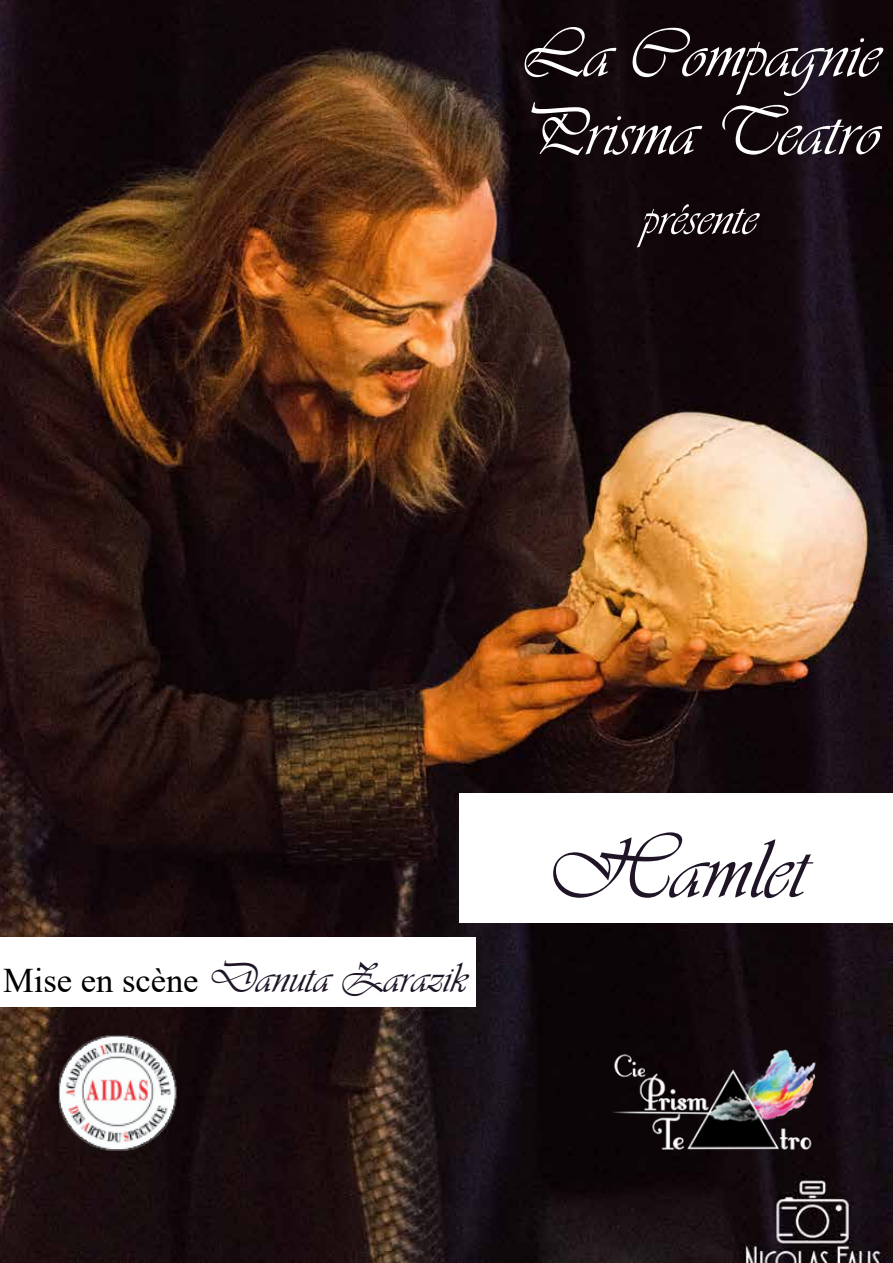
<style>
.page{position:relative;width:893px;height:1263px;background:#fff}
.page>*{position:absolute;margin:0;border:0;box-sizing:border-box;transform-origin:0 0}
.t1{font:87px "Vivaldii";color:#201527}
.t2{font:70.5px/78px "Vivaldii";color:#fff}
.t3{font:51px "Vivaldii";color:#fff}
.t4{font:43.5px "Vivaldii";color:#201527}
.s1{font-family:"Times New Roman";font-size:34.5px;color:#000}
</style>
<div class="page">
<img style="left:0;top:0;width:893px;height:1263px">
<div style="left:0;top:938px;width:476px;height:69px;background:#fff"></div>
<div style="left:459px;top:793px;width:434px;height:130px;background:#fff"></div>
<img style="left:555px;top:1009px;width:313px;height:166px">
<img style="left:54px;top:1035px;width:126px;height:116px">
<h2 class="t2" style="left:519px;top:16px;width:362px">La Compagnie<br>Prisma Teatro</h2>
<p class="t3" style="left:642px;top:188px;width:116px">présente</p>
<p class="t4" style="left:3px;top:952px;width:465px"><span class="s1">Mise en scène</span> Danuta Zarazik</p>
<h1 class="t1" style="left:546px;top:819px;width:262px">Hamlet</h1>
</div>
